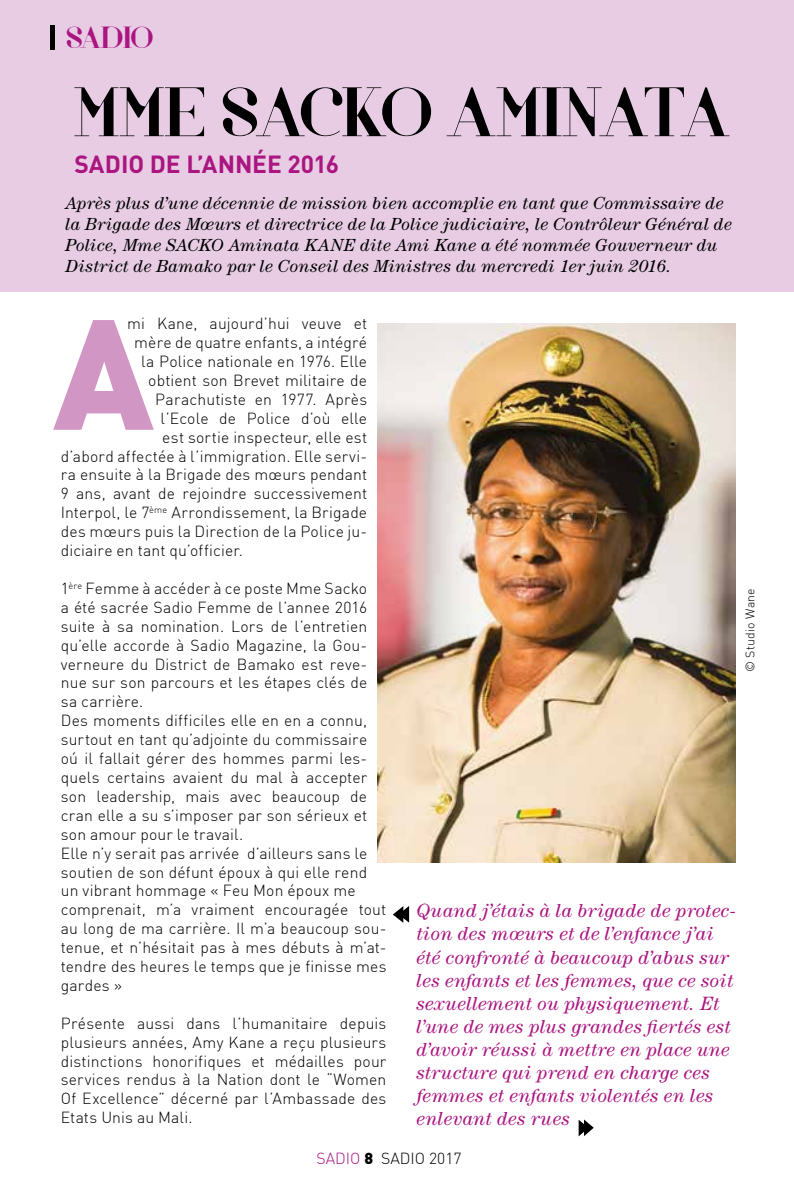
<style>
.page{position:relative;width:794px;height:1191px;background:#fff}
.page>*{position:absolute;margin:0;border:0;box-sizing:border-box;transform-origin:0 0}
.t1{font:71.75px "Voor";letter-spacing:.015em;color:#000}
.t2{font:31.5px "Voor";color:#aa1580}
.t3{font:700 24.5px "DIN";letter-spacing:-.005em;color:#aa1580}
.t4{font:italic 19.25px/23.1px "Century";letter-spacing:.02em;color:#aa1580}
.t5{font:italic 17.5px/21px "Century";letter-spacing:.015em;color:#000}
.t6{font:300 15.75px/18.9px "DIN";letter-spacing:.01em;color:#000}
.t7{font:300 12.25px "DIN";color:#000}
.s1{color:#aa1580}
.s2{font-weight:900}
</style>
<div class="page">
<div style="left:0;top:0;width:794px;height:291px;background:#e7cce4"></div>
<div style="left:50px;top:25px;width:5px;height:25px;background:#000"></div>
<svg style="left:578px;top:1119px;width:16px;height:17px"></svg>
<svg style="left:393px;top:906px;width:16px;height:16px"></svg>
<img style="left:377px;top:323px;width:358px;height:539px">
<svg style="left:53px;top:320px;width:101px;height:110px"></svg>
<h2 class="t2" style="left:66px;top:19px;width:19px">SADIO</h2>
<h1 class="t1" style="left:74px;top:70px;width:656px">MME SACKO AMINATA</h1>
<h3 class="t3" style="left:74px;top:149px;width:145px">SADIO DE L’ANN</h3>
<h3 class="t3" style="left:252px;top:149px;width:88px">ÉE 2016</h3>
<p class="t5" style="left:65px;top:192px;width:668px">Après plus d’une décennie de mission bien accomplie en tant que Commissaire de la Brigade des Mœurs et directrice de la Police judiciaire, le Contrôleur Général de Police, Mme SACKO Aminata KANE dite Ami Kane a été nommée Gouverneur du District de Bamako par le Conseil des Ministres du mercredi 1er juin 2016.</p>
<p class="t6" style="left:127px;top:314px;width:241px">mi Kane, aujourd’hui veuve et</p>
<p class="t6" style="left:134px;top:333px;width:234px">mère de quatre enfants, a intégré</p>
<p class="t6" style="left:141px;top:352px;width:227px">la Police nationale en 1976. Elle</p>
<p class="t6" style="left:148px;top:371px;width:220px">obtient son B revet militaire de</p>
<p class="t6" style="left:155px;top:389px;width:213px">Parachutiste en 1977. Après</p>
<p class="t6" style="left:161px;top:408px;width:208px">l’Ecole de Police d’où elle</p>
<p class="t6" style="left:162px;top:427px;width:206px">est sortie inspecteur, elle est</p>
<p class="t6" style="left:61px;top:446px;width:308px">d’abord affectée à l’immigration. Elle servi-</p>
<p class="t6" style="left:61px;top:465px;width:308px">ra ensuite à la Brigade des mœurs pendant</p>
<p class="t6" style="left:61px;top:484px;width:308px">9 ans, avant de rejoindre successivement</p>
<p class="t6" style="left:61px;top:503px;width:308px">I nterpol, le 7<sup>ème</sup> Arrondissement, la Brigade</p>
<p class="t6" style="left:61px;top:522px;width:308px">des mœurs puis la Direction de la Police ju-</p>
<p class="t6" style="left:61px;top:541px;width:184px">diciaire en tant qu’officier.</p>
<p class="t6" style="left:61px;top:578px;width:327px">1<sup>ère</sup> Femme à accéder à ce poste Mme Sacko<br>a été sacrée Sadio Femme de l’annee 2016 suite à sa nomination. Lors de l’entretien qu’elle accorde à Sadio Magazine, la Gou&shy;verneure du District de Bamako est reve&shy;nue sur son parcours et les étapes clés de sa carrière.<br>Des moments difficiles elle en en a connu, surtout en tant qu’adjointe du commissaire oú il fallait gérer des hommes parmi les&shy;quels certains avaient du mal à accepter son leadership, mais avec beaucoup de cran elle a su s’imposer par son sérieux et son amour pour le travail.<br>Elle n’y serait pas arrivée d’ailleurs sans le soutien de son défunt époux à qui elle rend un vibrant hommage « Feu Mon époux me comprenait, m’a vraiment encouragée tout au long de ma carrière. I l m’a beaucoup sou&shy;tenue, et n’hésitait pas à mes débuts à m’at&shy;tendre des heures le temps que je finisse mes gardes »</p>
<p class="t6" style="left:61px;top:1013px;width:327px;text-align:justify">Présente aussi dans l’humanitaire depuis plusieurs années, Amy Kane a reçu plusieurs distinctions honorifiques et médailles pour services rendus à la Nation dont le “Women Of Excellence” décerné par l’Ambassade des Etats U nis au Mali.</p>
<p class="t7" style="left:742px;top:671px;width:85px;rotate:-90deg">© Studio Wane</p>
<p class="t4" style="left:416px;top:899px;width:321px">Quand j’étais à la brigade de protec&shy;tion des mœurs et de l’enfance j’ai été confronté à beaucoup d’abus sur les enfants et les femmes, que ce soit sexuellement ou physiquement. Et l’une de mes plus grandes fiertés est d’avoir réussi à mettre en place une structure qui prend en charge ces femmes et enfants violentés en les enlevant des rues</p>
<p class="t6" style="left:316px;top:1148px;width:146px"><span class="s1">sadio</span> <span class="s2">8</span> sadio 2017</p>
</div>
